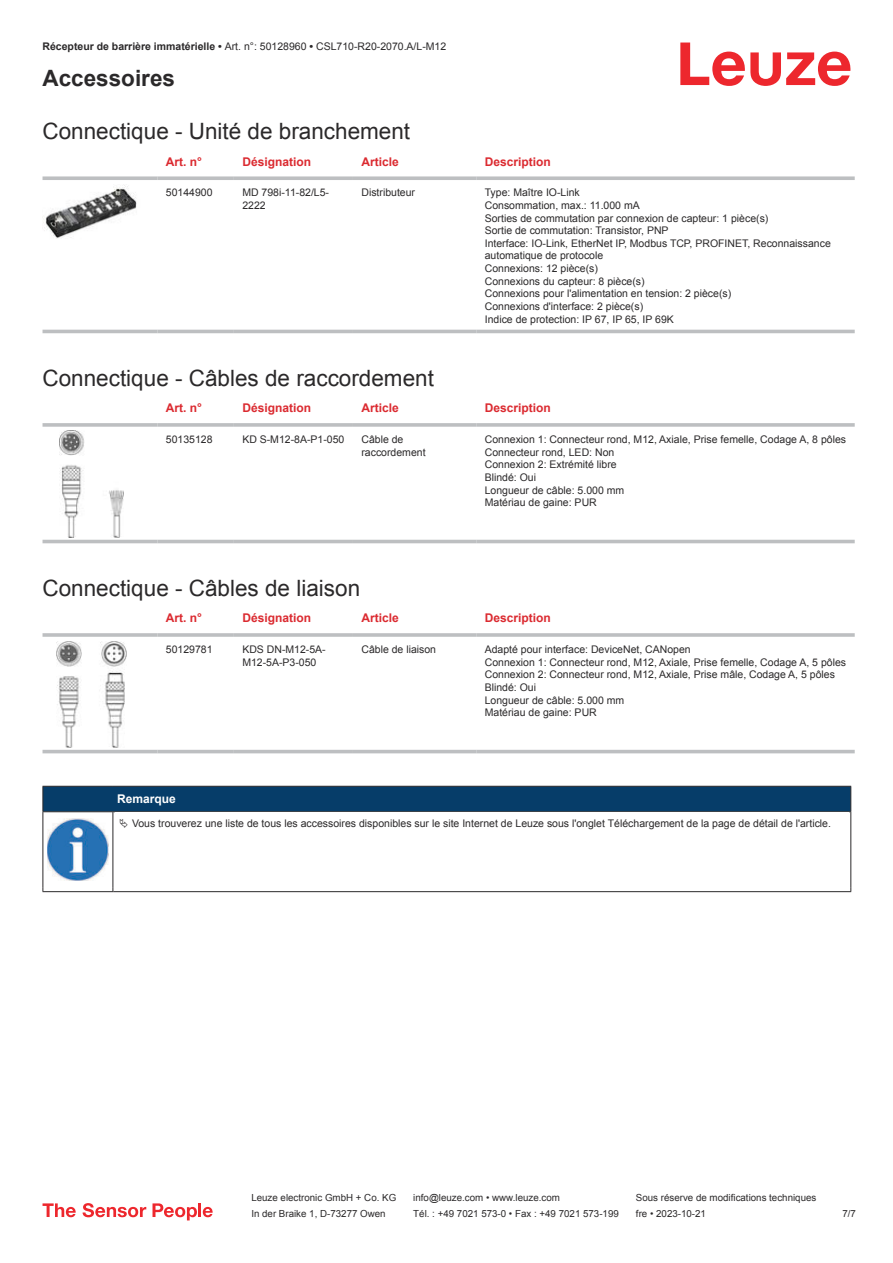
<style>
.page{position:relative;width:893px;height:1263px;background:#fff}
.page>*{position:absolute;margin:0;border:0;box-sizing:border-box;transform-origin:0 0}
.t1{font:22.5px "Arial";color:#2b292a}
.t2{font:700 22.5px "Arial";color:#2b292a}
.t3{font:700 12px "Arial";color:#db2a30}
.t4{font:700 12px "Arial";color:#fff}
.t5{font:10.5px/12.6px "Arial";color:#2b292a}
.t6{font:9.75px "Arial";color:#2b292a}
.s1{font-weight:700}
</style>
<div class="page">
<svg style="left:680px;top:43px;width:170px;height:43px"></svg>
<div style="left:43px;top:329px;width:812px;height:5px;background:#eeefef"></div>
<svg style="left:43px;top:176px;width:114px;height:4px"></svg>
<svg style="left:157px;top:176px;width:77px;height:4px"></svg>
<svg style="left:234px;top:176px;width:119px;height:4px"></svg>
<svg style="left:353px;top:176px;width:123px;height:4px"></svg>
<svg style="left:476px;top:176px;width:379px;height:4px;background:#c4c6c8"></svg>
<hr style="left:43px;top:330px;width:114px;height:3px;background:#bdbfc1">
<hr style="left:157px;top:330px;width:77px;height:3px;background:#bdbfc1">
<hr style="left:234px;top:330px;width:119px;height:3px;background:#bdbfc1">
<hr style="left:353px;top:330px;width:123px;height:3px;background:#bdbfc1">
<hr style="left:476px;top:330px;width:379px;height:3px;background:#bdbfc1">
<img style="left:43px;top:185px;width:94px;height:54px">
<svg style="left:43px;top:430px;width:812px;height:114px"></svg>
<svg style="left:43px;top:423px;width:114px;height:4px"></svg>
<hr style="left:157px;top:423px;width:77px;height:4px;background:#c5c7c9">
<svg style="left:234px;top:423px;width:119px;height:4px"></svg>
<svg style="left:353px;top:423px;width:123px;height:4px"></svg>
<hr style="left:476px;top:423px;width:379px;height:4px;background:#c5c7c9">
<hr style="left:43px;top:540px;width:114px;height:3px;background:#bdbfc1">
<hr style="left:157px;top:540px;width:77px;height:3px;background:#bdbfc1">
<hr style="left:234px;top:540px;width:119px;height:3px;background:#bdbfc1">
<hr style="left:353px;top:540px;width:123px;height:3px;background:#bdbfc1">
<hr style="left:476px;top:540px;width:379px;height:3px;background:#bdbfc1">
<img style="left:59px;top:431px;width:65px;height:106px">
<svg style="left:43px;top:649px;width:812px;height:105px"></svg>
<hr style="left:43px;top:633px;width:114px;height:4px;background:#c3c5c7">
<svg style="left:157px;top:633px;width:77px;height:4px"></svg>
<hr style="left:234px;top:633px;width:119px;height:4px;background:#c4c6c7">
<hr style="left:353px;top:633px;width:123px;height:4px;background:#c3c5c7">
<svg style="left:476px;top:633px;width:379px;height:4px;background:#c3c5c7"></svg>
<hr style="left:43px;top:750px;width:114px;height:3px;background:#bdbfc1">
<hr style="left:157px;top:750px;width:77px;height:3px;background:#bdbfc1">
<hr style="left:234px;top:750px;width:119px;height:3px;background:#bdbfc1">
<hr style="left:353px;top:750px;width:123px;height:3px;background:#bdbfc1">
<hr style="left:476px;top:750px;width:379px;height:3px;background:#bdbfc1">
<img style="left:56px;top:641px;width:70px;height:106px">
<div style="left:43px;top:786px;width:808px;height:26px;background:#063d69"></div>
<hr style="left:113px;top:811px;width:738px;height:1px;background:#2b292a">
<hr style="left:43px;top:812px;width:1px;height:75px;background:#2b292a">
<hr style="left:113px;top:812px;width:1px;height:75px;background:#2b292a">
<hr style="left:850px;top:812px;width:1px;height:75px;background:#2b292a">
<hr style="left:43px;top:891px;width:70px;height:1px;background:#2b292a">
<hr style="left:113px;top:891px;width:738px;height:1px;background:#2b292a">
<img style="left:47px;top:818px;width:61px;height:63px">
<svg style="left:43px;top:1203px;width:33px;height:14px"></svg>
<svg style="left:83px;top:1203px;width:63px;height:14px"></svg>
<svg style="left:153px;top:1203px;width:44px;height:17px"></svg>
<hr style="left:198px;top:1203px;width:3px;height:14px;background:#ed272d">
<svg style="left:203px;top:1207px;width:10px;height:10px"></svg>
<p class="t5" style="left:43px;top:41px;width:405px"><span class="s1">Récepteur de barrière immatérielle •</span> Art. n°: 50128960 <span class="s1">•</span> CSL710-R20-2070.A/L-M12</p>
<h1 class="t2" style="left:43px;top:70px;width:134px">Accessoires</h1>
<h1 class="t1" style="left:43px;top:123px;width:369px">Connectique - Unité de branchement</h1>
<p class="t3" style="left:166px;top:157px;width:38px">Art. n°</p>
<p class="t3" style="left:242px;top:157px;width:70px">Désignation</p>
<p class="t3" style="left:361px;top:157px;width:39px">Article</p>
<p class="t3" style="left:485px;top:157px;width:68px">Description</p>
<p class="t5" style="left:166px;top:187px;width:48px">50144900</p>
<p class="t5" style="left:242px;top:187px;width:88px">MD 798i-11-82/L5-<br>2222</p>
<p class="t5" style="left:361px;top:187px;width:55px">Distributeur</p>
<p class="t5" style="left:485px;top:187px;width:348px">Type: Maître IO-Link<br>Consommation, max.: 11.000 mA<br>Sorties de commutation par connexion de capteur: 1 pièce(s)<br>Sortie de commutation: Transistor, PNP<br>Interface: IO-Link, EtherNet IP, Modbus TCP, PROFINET, Reconnaissance automatique de protocole<br>Connexions: 12 pièce(s)<br>Connexions du capteur: 8 pièce(s)<br>Connexions pour l'alimentation en tension: 2 pièce(s)<br>Connexions d'interface: 2 pièce(s)<br>Indice de protection: IP 67, IP 65, IP 69K</p>
<h1 class="t1" style="left:43px;top:370px;width:393px">Connectique - Câbles de raccordement</h1>
<p class="t3" style="left:166px;top:403px;width:38px">Art. n°</p>
<p class="t3" style="left:242px;top:403px;width:70px">Désignation</p>
<p class="t3" style="left:361px;top:403px;width:39px">Article</p>
<p class="t3" style="left:485px;top:403px;width:68px">Description</p>
<p class="t5" style="left:166px;top:434px;width:48px">50135128</p>
<p class="t5" style="left:242px;top:434px;width:104px">KD S-M12-8A-P1- 050</p>
<p class="t5" style="left:361px;top:434px;width:66px">Câble de raccordement</p>
<p class="t5" style="left:485px;top:434px;width:363px">Connexion 1: Connecteur rond, M12, Axiale, Prise femelle, Codage A, 8 pôles<br>Connecteur rond, LED: Non<br>Connexion 2: Extrémité libre<br>Blindé: Oui<br>Longueur de câble: 5.000 mm<br>Matériau de gaine: PUR</p>
<h1 class="t1" style="left:43px;top:580px;width:319px">Connectique - Câbles de liaison</h1>
<p class="t3" style="left:166px;top:614px;width:38px">Art. n°</p>
<p class="t3" style="left:242px;top:614px;width:70px">Désignation</p>
<p class="t3" style="left:361px;top:614px;width:39px">Article</p>
<p class="t3" style="left:485px;top:614px;width:68px">Description</p>
<p class="t5" style="left:166px;top:644px;width:48px">50129781</p>
<p class="t5" style="left:242px;top:644px;width:85px">KDS DN-M12-5A-<br>M12-5A-P3-050</p>
<p class="t5" style="left:361px;top:644px;width:76px">Câble de liaison</p>
<p class="t5" style="left:485px;top:644px;width:363px">Adapté pour interface: DeviceNet, CANopen<br>Connexion 1: Connecteur rond, M12, Axiale, Prise femelle, Codage A, 5 pôles Connexion 2: Connecteur rond, M12, Axiale, Prise mâle, Codage A, 5 pôles Blindé: Oui<br>Longueur de câble: 5.000 mm<br>Matériau de gaine: PUR</p>
<p class="t4" style="left:117px;top:794px;width:60px">Remarque</p>
<p class="t5" style="left:132px;top:817px;width:700px">Vous trouverez une liste de tous les accessoires disponibles sur le site Internet de Leuze sous l'onglet Téléchargement de la page de détail de l'article.</p>
<p class="t6" style="left:251px;top:1194px;width:146px">Leuze electronic GmbH + Co. KG</p>
<p class="t6" style="left:413px;top:1194px;width:148px">info@leuze.com • www.leuze.com</p>
<p class="t6" style="left:636px;top:1194px;width:182px">Sous réserve de modifications techniques</p>
<p class="t6" style="left:251px;top:1210px;width:136px">In der Braike 1, D-73277 Owen</p>
<p class="t6" style="left:413px;top:1210px;width:207px">Tél. : +49 7021 573-0 • Fax : +49 7021 573-199</p>
<p class="t6" style="left:636px;top:1210px;width:72px">fre • 2023-10-21</p>
<p class="t6" style="left:842px;top:1210px;width:15px">7 /7</p>
</div>
